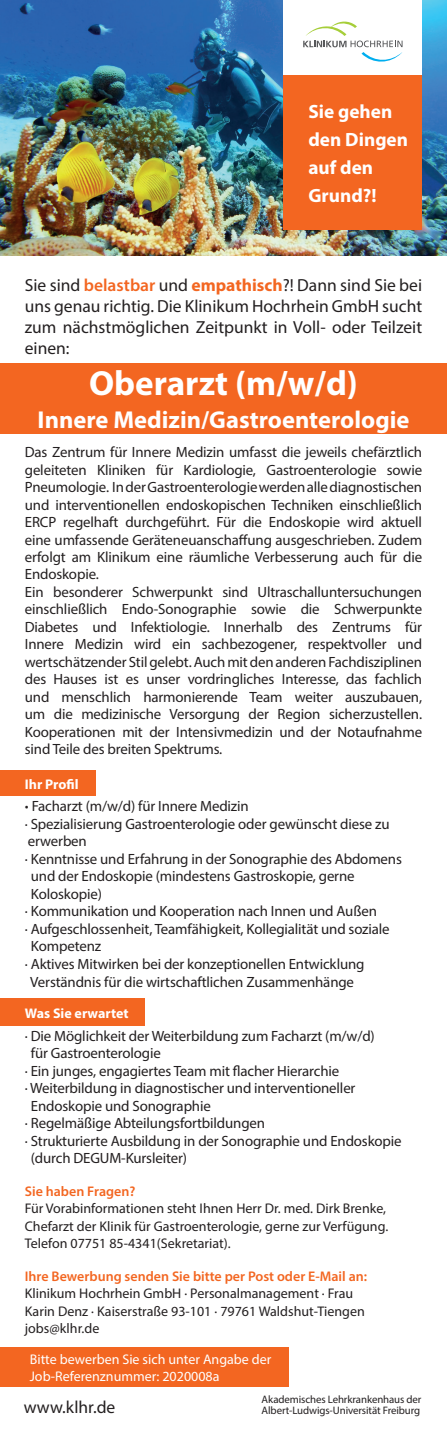
<style>
.page{position:relative;width:447px;height:1439px;background:#fff}
.page>*{position:absolute;margin:0;border:0;box-sizing:border-box;transform-origin:0 0}
.t1{font:700 35px "Myriad Pro";color:#fff}
.t2{font:700 24.5px "Myriad Pro";color:#fff}
.t3{font:700 19.25px/28px "Myriad Pro";color:#fff}
.t4{font:17.5px/21px "Myriad Pro";color:#231f20;text-align:justify}
.t5{font:14.88px/17.5px "Myriad Pro";letter-spacing:-.01em;color:#231f20}
.t6{font:14px/17.5px "Myriad Pro";color:#231f20}
.t7{font:600 14px "Myriad Pro";color:#f36621}
.t8{font:14px/17.5px "Myriad Pro";color:#fff}
.t9{font:700 14px "Myriad Pro";color:#fff}
.t10{font:10.85px "Myriad Pro";letter-spacing:-.01em;color:#231f20}
.s1{font-weight:600;color:#f36621}
.s2{font-weight:700;color:#f36621}
.s3{font-weight:700}
.s4{font-weight:700;color:#fff}
</style>
<div class="page">
<img style="left:0;top:0;width:446px;height:256px">
<div style="left:0;top:770px;width:95px;height:26px;background:#f36621"></div>
<div style="left:0;top:998px;width:144px;height:27px;background:#f36621"></div>
<div style="left:0;top:1347px;width:288px;height:40px;background:#f36621"></div>
<div style="left:0;top:363px;width:446px;height:71px;background:#f36621"></div>
<div style="left:283px;top:0;width:139px;height:76px;background:#fff"></div>
<svg style="left:303px;top:22px;width:99px;height:40px"></svg>
<div style="left:283px;top:76px;width:139px;height:154px;background:#f36621"></div>
<p class="t3" style="left:308px;top:97px;width:101px">Sie gehen den Dingen auf den<br>Grund?!</p>
<p class="t4" style="left:25px;top:274px;width:398px">Sie sind <span class="s1">belastbar</span> und <span class="s2">empathisch</span>?! Dann sind Sie bei uns genau richtig. Die Klinikum Hochrhein GmbH sucht zum nächstmöglichen Zeitpunkt in Voll- oder Teilzeit einen:</p>
<h1 class="t1" style="left:89px;top:360px;width:270px">Oberarzt (m/w/d)</h1>
<h2 class="t2" style="left:38px;top:404px;width:373px">Innere Medizin/Gastroenterologie</h2>
<p class="t5" style="left:25px;top:443px;width:398px">Das Zentrum für Innere Medizin umfasst die jeweils chefärztlich geleiteten Kliniken für Kardiologie, Gastroenterologie sowie Pneumologie. In der Gastroenterologie werden alle diagnostischen und interventionellen endoskopischen Techniken einschließlich ERCP regelhaft durchgeführt. Für die Endoskopie wird aktuell eine umfassende Geräteneuanschaffung ausgeschrieben. Zudem erfolgt am Klinikum eine räumliche Verbesserung auch für die Endoskopie.<br>Ein besonderer Schwerpunkt sind Ultraschalluntersuchungen einschließlich Endo-Sonographie sowie die Schwerpunkte Diabetes und Infektiologie. Innerhalb des Zentrums für Innere Medizin wird ein sachbezogener, respektvoller und wertschätzender Stil gelebt. Auch mit den anderen Fachdisziplinen des Hauses ist es unser vordringliches Interesse, das fachlich und menschlich harmonierende Team weiter auszubauen, um die medizinische Versorgung der Region sicherzustellen.<br>Kooperationen mit der Intensivmedizin und der Notaufnahme sind Teile des breiten Spektrums.</p>
<p class="t9" style="left:25px;top:775px;width:55px">Ihr Profil</p>
<p class="t5" style="left:25px;top:797px;width:225px"><span class="s3">·</span> Facharzt (m/w/d) für Innere Medizin</p>
<p class="t5" style="left:25px;top:815px;width:366px">· Spezialisierung Gastroenterologie oder gewünscht diese zu</p>
<p class="t5" style="left:28px;top:832px;width:60px">erwerben</p>
<p class="t5" style="left:25px;top:850px;width:378px">· Kenntnisse und Erfahrung in der Sonographie des Abdomens</p>
<p class="t5" style="left:31px;top:867px;width:325px">und der Endoskopie (mindestens Gastroskopie, gerne</p>
<p class="t5" style="left:31px;top:885px;width:73px">Koloskopie)</p>
<p class="t5" style="left:25px;top:902px;width:353px">· Kommunikation und Kooperation nach Innen und Außen</p>
<p class="t5" style="left:25px;top:920px;width:366px">· Aufgeschlossenheit, Teamfähigkeit, Kollegialität und soziale</p>
<p class="t5" style="left:31px;top:937px;width:72px">Kompetenz</p>
<p class="t5" style="left:25px;top:955px;width:341px">· Aktives Mitwirken bei der konzeptionellen Entwicklung</p>
<p class="t5" style="left:30px;top:972px;width:325px">Verständnis für die wirtschaftlichen Zusammenhänge</p>
<p class="t9" style="left:25px;top:1004px;width:105px">Was Sie erwartet</p>
<p class="t5" style="left:25px;top:1027px;width:351px">· Die Möglichkeit der Weiterbildung zum Facharzt (m/w/d)</p>
<p class="t5" style="left:31px;top:1044px;width:131px">für Gastroenterologie</p>
<p class="t5" style="left:25px;top:1062px;width:316px">· Ein junges, engagiertes Team mit flacher Hierarchie</p>
<p class="t5" style="left:25px;top:1079px;width:332px">· Weiterbildung in diagnostischer und interventioneller</p>
<p class="t5" style="left:31px;top:1097px;width:181px">Endoskopie und Sonographie</p>
<p class="t5" style="left:25px;top:1114px;width:242px">· Regelmäßige Abteilungsfortbildungen</p>
<p class="t5" style="left:25px;top:1132px;width:378px">· Strukturierte Ausbildung in der Sonographie und Endoskopie</p>
<p class="t5" style="left:31px;top:1149px;width:176px">(durch DEGUM-Kursleiter) <span class="s4">ch</span></p>
<p class="t7" style="left:25px;top:1182px;width:112px">Sie haben Fragen?</p>
<p class="t6" style="left:25px;top:1199px;width:365px">Für Vorabinformationen steht Ihnen Herr Dr. med. Dirk Brenke,<br>Chefarzt der Klinik für Gastroenterologie, gerne zur Verfügung.<br>Telefon 07751 85-4341(Sekretariat).</p>
<p class="t7" style="left:25px;top:1267px;width:343px">Ihre Bewerbung senden Sie bitte per Post oder E-Mail an:</p>
<p class="t6" style="left:25px;top:1284px;width:341px">Klinikum Hochrhein GmbH · Personalmanagement · Frau<br>Karin Denz · Kaiserstraße 93-101 · 79761 Waldshut-Tiengen jobs@klhr.de</p>
<p class="t8" style="left:30px;top:1350px;width:243px">Bitte bewerben Sie sich unter Angabe der<br>Job-Referenznummer: 2020008a</p>
<p class="t10" style="left:261px;top:1392px;width:161px">Akademisches Lehrkrankenhaus der</p>
<p class="t4" style="left:24px;top:1395px;width:93px">www.klhr.de</p>
<p class="t10" style="left:261px;top:1403px;width:160px">Albert-Ludwigs-Universität Freiburg</p>
</div>
